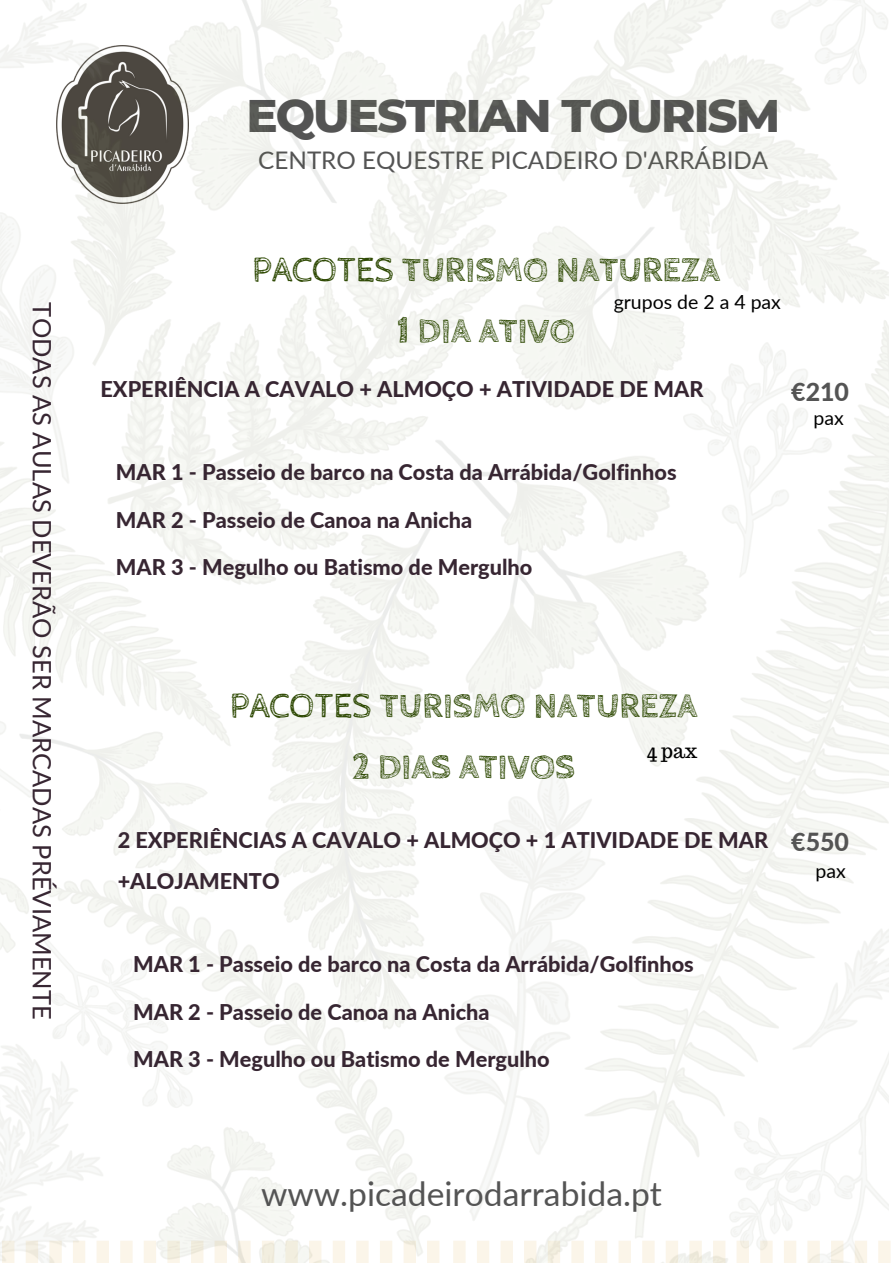
<style>
.page{position:relative;width:893px;height:1264px;background:#fff}
.page>*{position:absolute;margin:0;border:0;box-sizing:border-box;transform-origin:0 0}
.t1{font:800 46.65px "Montserrat";letter-spacing:-.04em;color:#545454}
.t2{font:700 35.25px "Cabin Sketch";color:#2e4903}
.t3{font:33.6px "Lato";color:#545454}
.t4{font:25.5px "Lato";color:#372632}
.t5{font:800 24.9px "Lato";color:#545454}
.t6{font:24.3px "Lato";color:#545454}
.t7{font:800 21.75px "Lato";color:#372632}
.t8{font:19.5px "Lato";color:#000}
.t9{font:19.5px "Trocchi";color:#000}
.s1{font-weight:400}
</style>
<div class="page">
<img style="left:0;top:0;width:888px;height:1262px">
<p class="t4" style="left:58px;top:302px;width:718px;rotate:90deg">TODAS AS AULAS DEVERÃO SER MARCADAS PRÉVIAMENTE</p>
<p class="t1" style="left:246px;top:87px;width:535px">EQUESTRIAN TOURISM</p>
<p class="t6" style="left:258px;top:144px;width:511px">CENTRO EQUESTRE PICADEIRO D'ARRÁBIDA</p>
<p class="t2" style="left:252px;top:250px;width:469px"><span class="s1">PACOTES</span> TURISMO NATUREZA</p>
<p class="t2" style="left:397px;top:311px;width:180px">1 DIA ATIVO</p>
<p class="t7" style="left:100px;top:375px;width:604px">EXPERIÊNCIA A CAVALO + ALMOÇO + ATIVIDADE DE MAR</p>
<p class="t5" style="left:791px;top:376px;width:59px">€210</p>
<p class="t8" style="left:613px;top:290px;width:169px">grupos de 2 a 4 pax</p>
<p class="t7" style="left:116px;top:459px;width:562px">MAR 1 - Passeio de barco na Costa da Arrábida/Golfinhos</p>
<p class="t7" style="left:116px;top:506px;width:358px">MAR 2 - Passeio de Canoa na Anicha</p>
<p class="t7" style="left:116px;top:553px;width:418px">MAR 3 - Megulho ou Batismo de Mergulho</p>
<p class="t2" style="left:229px;top:686px;width:469px"><span class="s1">PACOTES</span> TURISMO NATUREZA</p>
<p class="t2" style="left:352px;top:747px;width:224px">2 DIAS ATIVOS</p>
<p class="t9" style="left:646px;top:738px;width:52px">4 pax</p>
<p class="t8" style="left:813px;top:405px;width:32px">pax</p>
<p class="t7" style="left:118px;top:826px;width:652px">2 EXPERIÊNCIAS A CAVALO + ALMOÇO + 1 ATIVIDADE DE MAR</p>
<p class="t5" style="left:791px;top:826px;width:59px">€550</p>
<p class="t7" style="left:118px;top:867px;width:163px">+ALOJAMENTO</p>
<p class="t8" style="left:815px;top:858px;width:32px">pax</p>
<p class="t7" style="left:133px;top:951px;width:562px">MAR 1 - Passeio de barco na Costa da Arrábida/Golfinhos</p>
<p class="t7" style="left:133px;top:998px;width:358px">MAR 2 - Passeio de Canoa na Anicha</p>
<p class="t7" style="left:133px;top:1045px;width:418px">MAR 3 - Megulho ou Batismo de Mergulho</p>
<p class="t3" style="left:261px;top:1172px;width:402px">www.picadeirodarrabida.pt</p>
</div>
